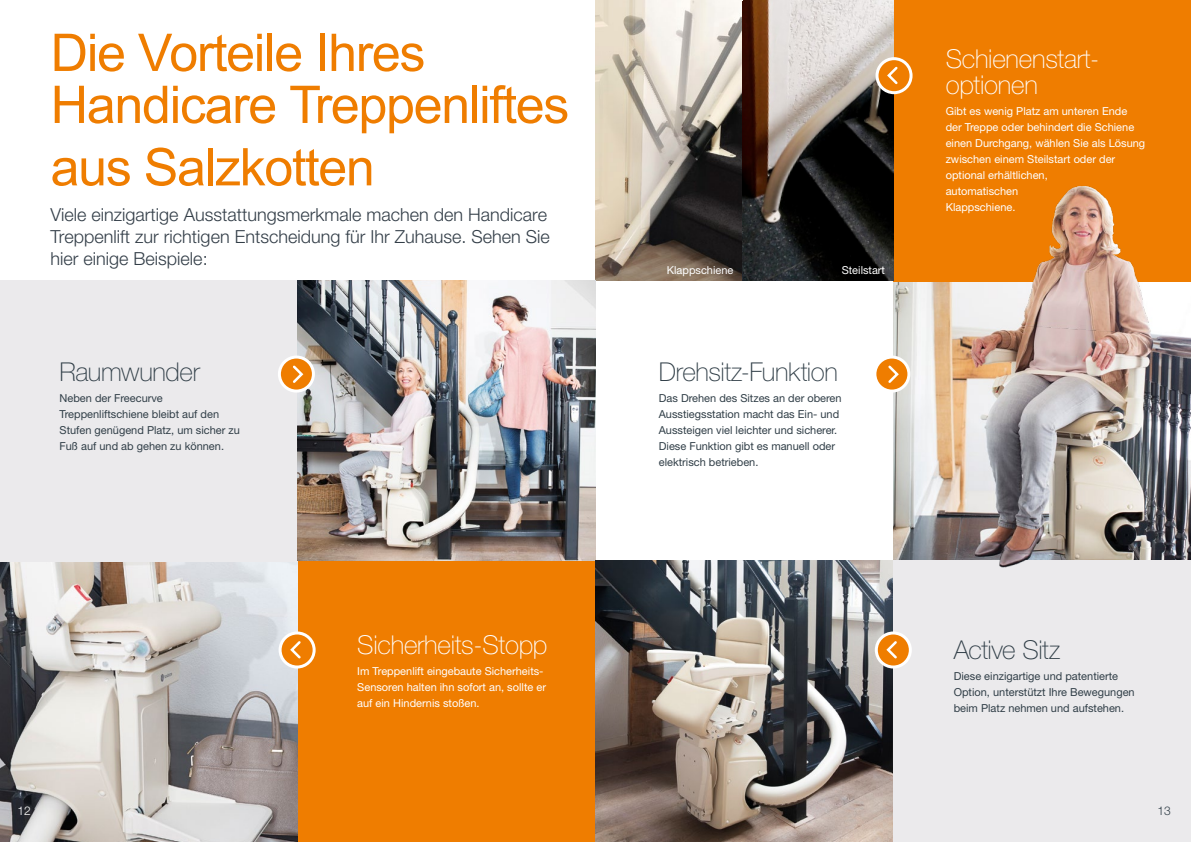
<style>
.page{position:relative;width:1191px;height:842px;background:#fff}
.page>*{position:absolute;margin:0;border:0;box-sizing:border-box;transform-origin:0 0}
.t1{font:52px/52px "Arial";letter-spacing:-.025em;color:#ef7d00}
.t2{font:100 26px/26px "Helvetica Neue LT Std";letter-spacing:-.01em;color:#fff}
.t3{font:100 26px "Helvetica Neue LT Std";letter-spacing:-.015em;color:#303e47}
.t4{font:300 18px/22px "Helvetica Neue LT Std";color:#333e48}
.t5{font:300 12px "Helvetica Neue LT Std";color:#303e47}
.t6{font:300 12px "Helvetica Neue LT Std";color:#fff}
.t7{font:11px/16px "Helvetica Neue LT Std";color:#303e47}
.t8{font:11px/16px "Helvetica Neue LT Std";color:#fff}
</style>
<div class="page">
<img style="left:0;top:561px;width:297px;height:281px">
<div style="left:297px;top:561px;width:298px;height:281px;background:#ef7d00"></div>
<div style="left:893px;top:0;width:298px;height:281px;background:#ef7d00"></div>
<div style="left:893px;top:561px;width:298px;height:281px;background:#ebeaec"></div>
<div style="left:0;top:280px;width:298px;height:281px;background:#ebeaec"></div>
<img style="left:595px;top:0;width:148px;height:280px">
<svg style="left:743px;top:0;width:150px;height:280px;background:#685f5a"></svg>
<img style="left:297px;top:280px;width:298px;height:281px">
<img style="left:595px;top:561px;width:298px;height:281px">
<svg style="left:280px;top:633px;width:34px;height:34px"></svg>
<div style="left:279px;top:631px;width:37px;height:37px;border:3px solid #fff;border-radius:50%"></div>
<svg style="left:288px;top:639px;width:15px;height:22px"></svg>
<svg style="left:876px;top:633px;width:34px;height:34px"></svg>
<div style="left:874px;top:631px;width:38px;height:37px;border:3px solid #fff;border-radius:50%"></div>
<svg style="left:884px;top:639px;width:15px;height:22px"></svg>
<svg style="left:877px;top:59px;width:34px;height:34px"></svg>
<div style="left:875px;top:57px;width:37px;height:37px;border:3px solid #fff;border-radius:50%"></div>
<svg style="left:885px;top:64px;width:15px;height:22px"></svg>
<svg style="left:279px;top:357px;width:34px;height:34px"></svg>
<div style="left:278px;top:356px;width:37px;height:37px;border:3px solid #fff;border-radius:50%"></div>
<svg style="left:290px;top:363px;width:15px;height:22px"></svg>
<div style="left:873px;top:356px;width:37px;height:37px;border:3px solid #fff;border-radius:50%"></div>
<img style="left:874px;top:90px;width:317px;height:526px">
<h1 class="t1" style="left:51px;top:26px;width:520px">Die Vorteile Ihres<br>Handicare Treppenliftes</h1>
<h1 class="t1" style="left:51px;top:141px;width:326px">aus Salzkotten</h1>
<h3 class="t4" style="left:51px;top:203px;width:501px">Viele einzigartige Ausstattungsmerkmale machen den Handicare<br>Treppenlift zur richtigen Entscheidung für Ihr Zuhause. Sehen Sie hier einige Beispiele:</h3>
<h2 class="t3" style="left:60px;top:357px;width:142px">Raumwunder</h2>
<p class="t7" style="left:60px;top:390px;width:182px">Neben der Freecurve<br>Treppenliftschiene bleibt auf den<br>Stufen genügend Platz, um sicher zu<br>Fuß auf und ab gehen zu können.</p>
<p class="t6" style="left:17px;top:803px;width:15px">12</p>
<h2 class="t2" style="left:357px;top:631px;width:192px">Sicherheits-Stopp</h2>
<p class="t8" style="left:357px;top:662px;width:190px">Im Treppenlift eingebaute Sicherheits-<br>Sensoren halten ihn sofort an, sollte er auf ein Hindernis stoßen.</p>
<p class="t8" style="left:667px;top:262px;width:68px">Klappschiene</p>
<p class="t8" style="left:841px;top:262px;width:45px">Steilstart</p>
<h2 class="t3" style="left:659px;top:357px;width:180px">Drehsitz-Funktion</h2>
<p class="t7" style="left:659px;top:390px;width:184px">Das Drehen des Sitzes an der oberen Ausstiegsstation macht das Ein- und Aussteigen viel leichter und sicherer.<br>Diese Funktion gibt es manuell oder elektrisch betrieben.</p>
<h2 class="t2" style="left:945px;top:46px;width:155px">Schienenstart&shy;optionen</h2>
<p class="t8" style="left:945px;top:103px;width:201px">Gibt es wenig Platz am unteren Ende der Treppe oder behindert die Schiene einen Durchgang, wählen Sie als Lösung zwischen einem Steilstart oder der optional erhältlichen,<br>automatischen<br>Klappschiene.</p>
<h2 class="t3" style="left:953px;top:635px;width:108px">Active Sitz</h2>
<p class="t7" style="left:953px;top:668px;width:182px">Diese einzigartige und patentierte<br>Option, unterstützt Ihre Bewegungen beim Platz nehmen und aufstehen.</p>
<p class="t5" style="left:1157px;top:803px;width:15px">13</p>
</div>
